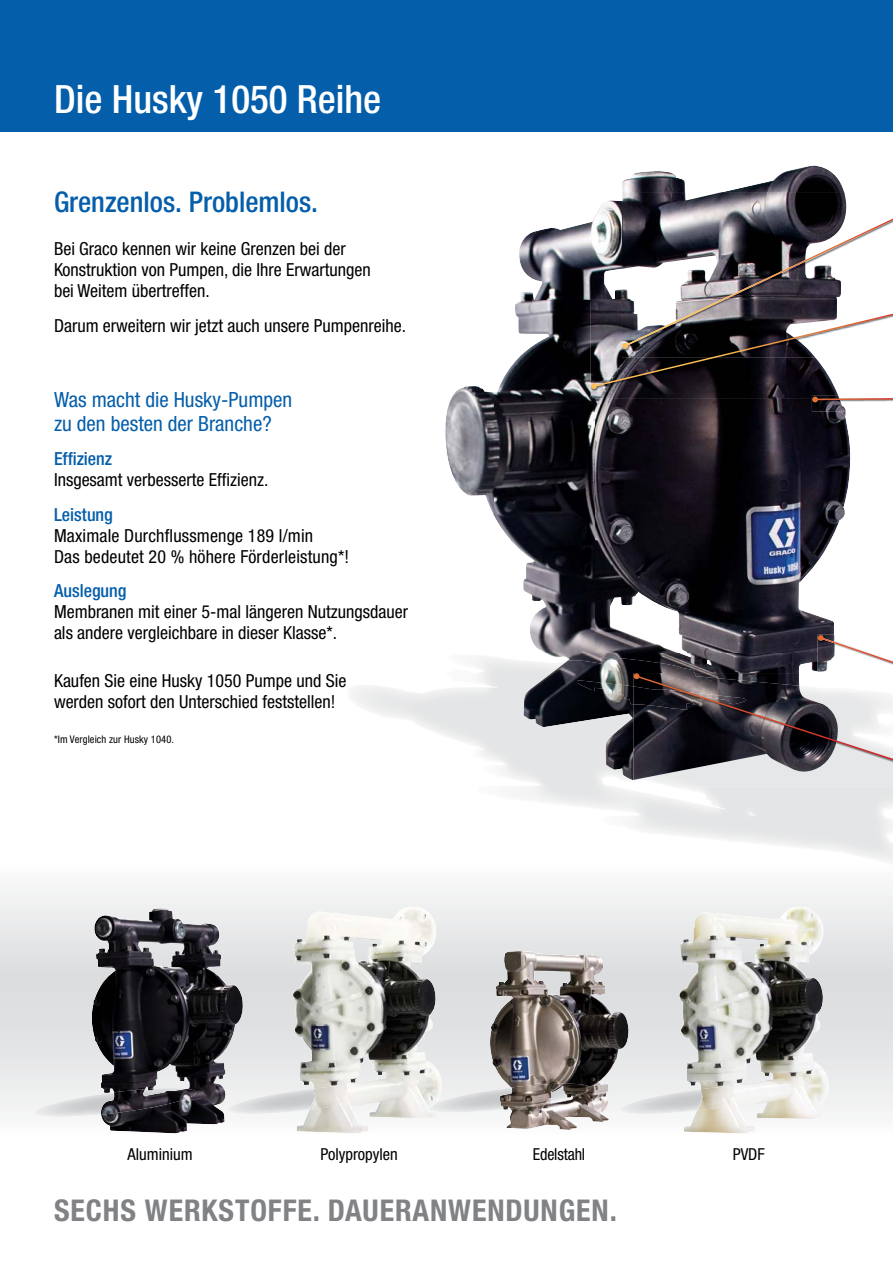
<style>
.page{position:relative;width:893px;height:1263px;background:#fff}
.page>*{position:absolute;margin:0;border:0;box-sizing:border-box;transform-origin:0 0}
.t1{font:500 condensed 39px "Helvetica Neue LT Std";color:#fff}
.t2{font:700 condensed 30px "Helvetica Neue LT Std";letter-spacing:.03em;color:#808285}
.t3{font:500 condensed 28.5px "Helvetica Neue LT Std";color:#045eaa}
.t4{font:condensed 21px/24px "Helvetica Neue LT Std";color:#045eaa}
.t5{font:condensed 18px/21px "Helvetica Neue LT Std";color:#000}
.t6{font:500 condensed 18px "Helvetica Neue LT Std";color:#045eaa}
.t7{font:condensed 16.5px "Helvetica Neue LT Std";color:#000}
.t8{font:condensed 10.5px "Helvetica Neue LT Std";letter-spacing:.01em;color:#000}
</style>
<div class="page">
<svg style="left:0;top:887px;width:893px;height:247px"></svg>
<div style="left:0;top:0;width:893px;height:132px;background:#045eaa"></div>
<img style="left:242px;top:1088px;width:51px;height:26px">
<img style="left:442px;top:1086px;width:48px;height:26px">
<img style="left:629px;top:1089px;width:50px;height:25px">
<img style="left:34px;top:1088px;width:58px;height:29px">
<img style="left:882px;top:859px;width:11px;height:3px">
<img style="left:519px;top:222px;width:72px;height:79px">
<img style="left:494px;top:301px;width:101px;height:353px">
<img style="left:445px;top:386px;width:49px;height:129px">
<img style="left:595px;top:398px;width:256px;height:256px">
<img style="left:548px;top:654px;width:86px;height:4px">
<img style="left:523px;top:658px;width:111px;height:122px">
<img style="left:622px;top:165px;width:222px;height:27px">
<img style="left:622px;top:192px;width:223px;height:3px">
<img style="left:591px;top:389px;width:247px;height:9px">
<svg style="left:591px;top:195px;width:302px;height:194px"></svg>
<img style="left:846px;top:402px;width:5px;height:10px">
<img style="left:812px;top:402px;width:34px;height:10px">
<img style="left:812px;top:395px;width:27px;height:2px">
<svg style="left:812px;top:397px;width:81px;height:5px"></svg>
<img style="left:293px;top:907px;width:149px;height:226px">
<img style="left:310px;top:1085px;width:80px;height:25px">
<svg style="left:429px;top:1103px;width:7px;height:4px"></svg>
<img style="left:92px;top:908px;width:150px;height:225px">
<img style="left:100px;top:1089px;width:97px;height:26px">
<img style="left:679px;top:907px;width:150px;height:226px">
<img style="left:697px;top:1085px;width:85px;height:25px">
<img style="left:490px;top:951px;width:139px;height:179px">
<img style="left:500px;top:1083px;width:91px;height:26px">
<img style="left:633px;top:673px;width:206px;height:107px">
<svg style="left:634px;top:635px;width:259px;height:141px"></svg>
<h1 class="t1" style="left:54px;top:84px;width:329px">Die Husky 1050 Reihe</h1>
<h3 class="t3" style="left:54px;top:191px;width:266px">Grenzenlos. Problemlos.</h3>
<p class="t5" style="left:54px;top:240px;width:318px">Bei Graco kennen wir keine Grenzen bei der<br>Konstruktion von Pumpen, die Ihre Erwartungen bei Weitem übertreffen.</p>
<p class="t5" style="left:54px;top:317px;width:354px">Darum erweitern wir jetzt auch unsere Pumpenreihe.</p>
<p class="t4" style="left:54px;top:390px;width:240px">Was macht die Husky-Pumpen zu den besten der Branche?</p>
<p class="t6" style="left:54px;top:452px;width:60px">Effizienz</p>
<p class="t5" style="left:54px;top:471px;width:216px">Insgesamt verbesserte Effizienz.</p>
<p class="t6" style="left:54px;top:507px;width:60px">Leistung</p>
<p class="t5" style="left:54px;top:527px;width:297px">Maximale Durchflussmenge 189 l/min<br>Das bedeutet 20 % höhere Förderleistung*!</p>
<p class="t6" style="left:54px;top:584px;width:74px">Auslegung</p>
<p class="t5" style="left:54px;top:603px;width:356px">Membranen mit einer 5-mal längeren Nutzungsdauer als andere vergleichbare in dieser Klasse*.</p>
<p class="t5" style="left:54px;top:672px;width:294px">Kaufen Sie eine Husky 1050 Pumpe und Sie werden sofort den Unterschied feststellen!</p>
<p class="t8" style="left:54px;top:735px;width:122px">*Im Vergleich zur Husky 1040.</p>
<p class="t7" style="left:128px;top:1148px;width:67px">Aluminium</p>
<p class="t7" style="left:320px;top:1148px;width:79px">Polypropylen</p>
<p class="t7" style="left:533px;top:1148px;width:54px">Edelstahl</p>
<p class="t7" style="left:733px;top:1148px;width:34px">PVDF</p>
<h2 class="t2" style="left:54px;top:1198px;width:564px">SECHS WERKSTOFFE. DAUERANWENDUNGEN.</h2>
</div>
